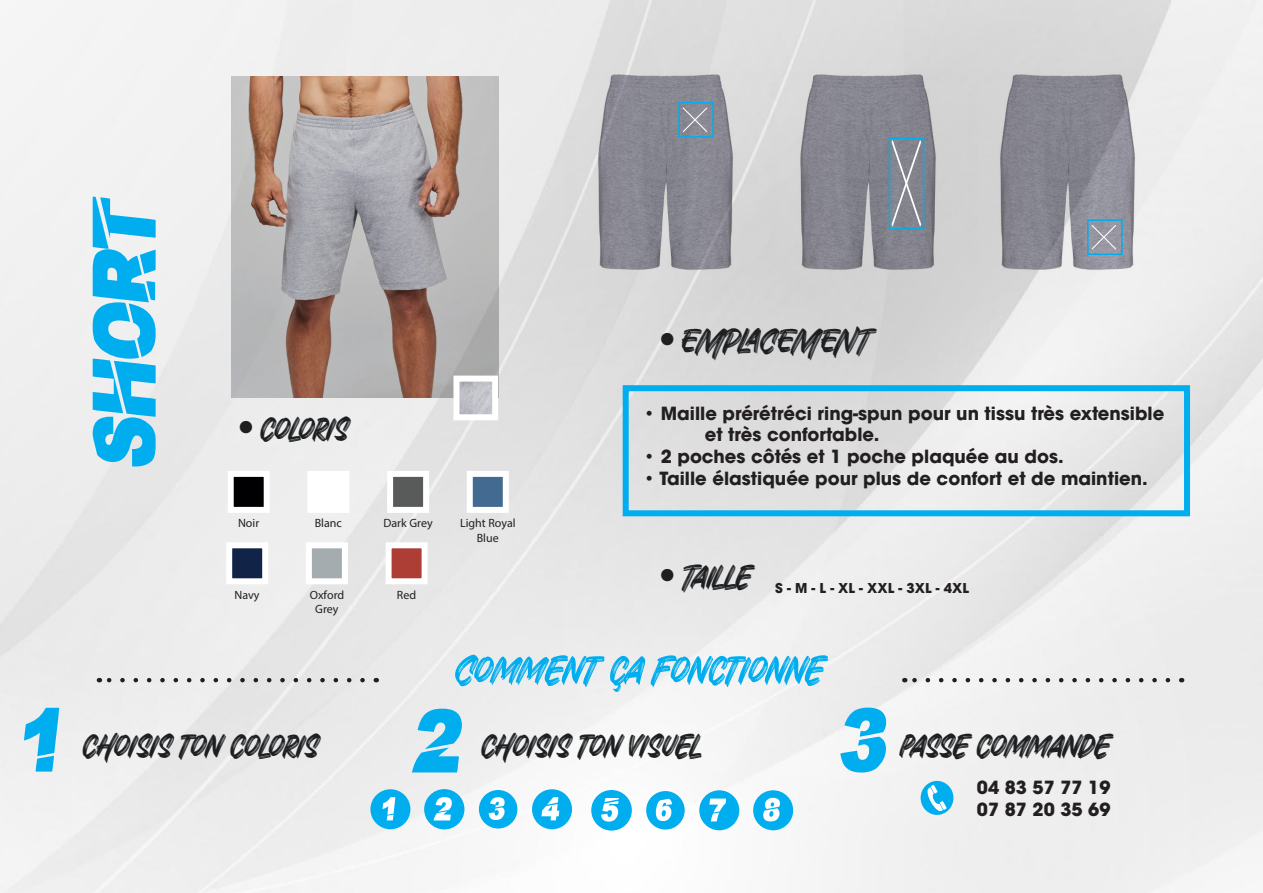
<style>
.page{position:relative;width:1263px;height:893px;background:#fff}
.page>*{position:absolute;margin:0;border:0;box-sizing:border-box;transform-origin:0 0}
.t1{font:90px "Payb Ack";color:#00aeef}
.t2{font:54px "Black Ravens";letter-spacing:-.03em;color:#00aeef}
.t3{font:45px "Black Ravens";letter-spacing:-.01em;color:#1d1f21}
.t4{font:45px "Black Ravens";letter-spacing:-.06em;color:#1d1f21}
.t5{font:700 18px/21.6px "ITC Avant Garde Std";color:#231f20}
.t6{font:700 13.5px "ITC Avant Garde Std";color:#231f20}
.t7{font:12px/14.4px "Myriad Pro";color:#231f20;text-align:center}
.s1{font-family:"ITC Avant Garde Std";font-weight:600}
.s2{font-weight:600}
.s3{font-family:"Payb Ack";font-size:90px;color:#00aeef}
</style>
<div class="page">
<img style="left:0;top:0;width:1263px;height:893px">
<img style="left:231px;top:76px;width:267px;height:322px">
<img style="left:460px;top:383px;width:31px;height:30px">
<div style="left:453px;top:376px;width:45px;height:44px;border:6px solid #fff"></div>
<svg style="left:911px;top:678px;width:257px;height:4px"></svg>
<svg style="left:99px;top:678px;width:264px;height:4px"></svg>
<div style="left:920px;top:781px;width:33px;height:34px;background:#00aeef;border-radius:50%"></div>
<svg style="left:927px;top:785px;width:20px;height:26px"></svg>
<div style="left:370px;top:789px;width:40px;height:40px;background:#00aeef;border-radius:50%"></div>
<svg style="left:382px;top:797px;width:13px;height:23px"></svg>
<div style="left:424px;top:789px;width:40px;height:40px;background:#00aeef;border-radius:50%"></div>
<svg style="left:433px;top:797px;width:19px;height:23px"></svg>
<div style="left:479px;top:790px;width:38px;height:38px;background:#00aeef;border-radius:50%"></div>
<svg style="left:489px;top:797px;width:16px;height:23px"></svg>
<div style="left:532px;top:789px;width:40px;height:40px;background:#00aeef;border-radius:50%"></div>
<svg style="left:541px;top:797px;width:18px;height:23px"></svg>
<div style="left:591px;top:790px;width:41px;height:41px;background:#00aeef;border-radius:50%"></div>
<svg style="left:601px;top:798px;width:18px;height:24px"></svg>
<div style="left:646px;top:791px;width:39px;height:38px;background:#00aeef;border-radius:50%"></div>
<svg style="left:656px;top:799px;width:16px;height:22px"></svg>
<div style="left:699px;top:790px;width:40px;height:40px;background:#00aeef;border-radius:50%"></div>
<svg style="left:709px;top:799px;width:17px;height:22px"></svg>
<div style="left:753px;top:790px;width:40px;height:40px;background:#00aeef;border-radius:50%"></div>
<svg style="left:763px;top:798px;width:17px;height:23px"></svg>
<div style="left:228px;top:471px;width:42px;height:42px;background:#000002;border:6px solid #fff"></div>
<div style="left:307px;top:471px;width:42px;height:42px;background:#fff"></div>
<div style="left:387px;top:471px;width:42px;height:42px;background:#585b5a;border:6px solid #fff"></div>
<div style="left:467px;top:471px;width:42px;height:42px;background:#436a90;border:6px solid #fff"></div>
<div style="left:226px;top:542px;width:42px;height:42px;background:#122348;border:6px solid #fff"></div>
<div style="left:386px;top:542px;width:42px;height:42px;background:#ad3e36;border:6px solid #fff"></div>
<div style="left:306px;top:542px;width:42px;height:42px;background:#a5acaf;border:6px solid #fff"></div>
<div style="left:623px;top:385px;width:567px;height:131px;border:6px solid #00aeef"></div>
<img style="left:565px;top:21px;width:603px;height:301px">
<div style="left:678px;top:102px;width:36px;height:36px;border:2px solid #00aeef"></div>
<div style="left:1087px;top:219px;width:36px;height:36px;border:2px solid #00aeef"></div>
<div style="left:889px;top:138px;width:35px;height:92px;border:2px solid #00aeef"></div>
<svg style="left:683px;top:107px;width:24px;height:25px"></svg>
<svg style="left:1091px;top:225px;width:25px;height:25px"></svg>
<svg style="left:891px;top:140px;width:30px;height:87px;background:#92929a"></svg>
<h1 class="t1" style="left:80px;top:466px;width:271px;rotate:-90deg">short</h1>
<h3 class="t3" style="left:231px;top:402px;width:119px"><span class="s1">•</span>coloris</h3>
<p class="t7" style="left:238px;top:516px;width:23px">Noir</p>
<p class="t7" style="left:315px;top:516px;width:29px">Blanc</p>
<p class="t7" style="left:383px;top:516px;width:51px">Dark Grey</p>
<p class="t7" style="left:460px;top:516px;width:57px">Light Royal<br>Blue</p>
<p class="t7" style="left:235px;top:587px;width:27px">Navy</p>
<p class="t7" style="left:310px;top:587px;width:36px">Oxford</p>
<p class="t7" style="left:397px;top:587px;width:21px">Red</p>
<p class="t7" style="left:315px;top:602px;width:25px">Grey</p>
<h3 class="t4" style="left:653px;top:314px;width:223px"><span class="s1">•</span>EMPLACEMENT</h3>
<p class="t5" style="left:705px;top:402px;width:461px;text-indent:-61px"><span class="s2">•</span> Maille prérétréci ring-spun pour un tissu très extensible et très confortable.</p>
<p class="t5" style="left:643px;top:446px;width:422px"><span class="s2">•</span> 2 poches côtés et 1 poche plaquée au dos.</p>
<p class="t5" style="left:643px;top:467px;width:506px"><span class="s2">•</span> Taille élastiquée pour plus de confort et de maintien.</p>
<h3 class="t3" style="left:653px;top:550px;width:102px"><span class="s1">•</span>Taille</h3>
<p class="t6" style="left:775px;top:579px;width:195px">S - M - L - XL - XXL - 3XL - 4XL</p>
<h2 class="t2" style="left:455px;top:638px;width:372px">Comment ça fonctionne</h2>
<h3 class="t3" style="left:24px;top:719px;width:296px"><span class="s3">1</span> choisis ton coloris</h3>
<h1 class="t1" style="left:412px;top:697px;width:52px">2</h1>
<h3 class="t3" style="left:840px;top:720px;width:272px"><span class="s3">3</span> passe commande</h3>
<p class="t5" style="left:977px;top:777px;width:135px">04 83 57 77 19<br>07 87 20 35 69</p>
<h3 class="t3" style="left:482px;top:720px;width:219px">choisis ton visuel</h3>
</div>
